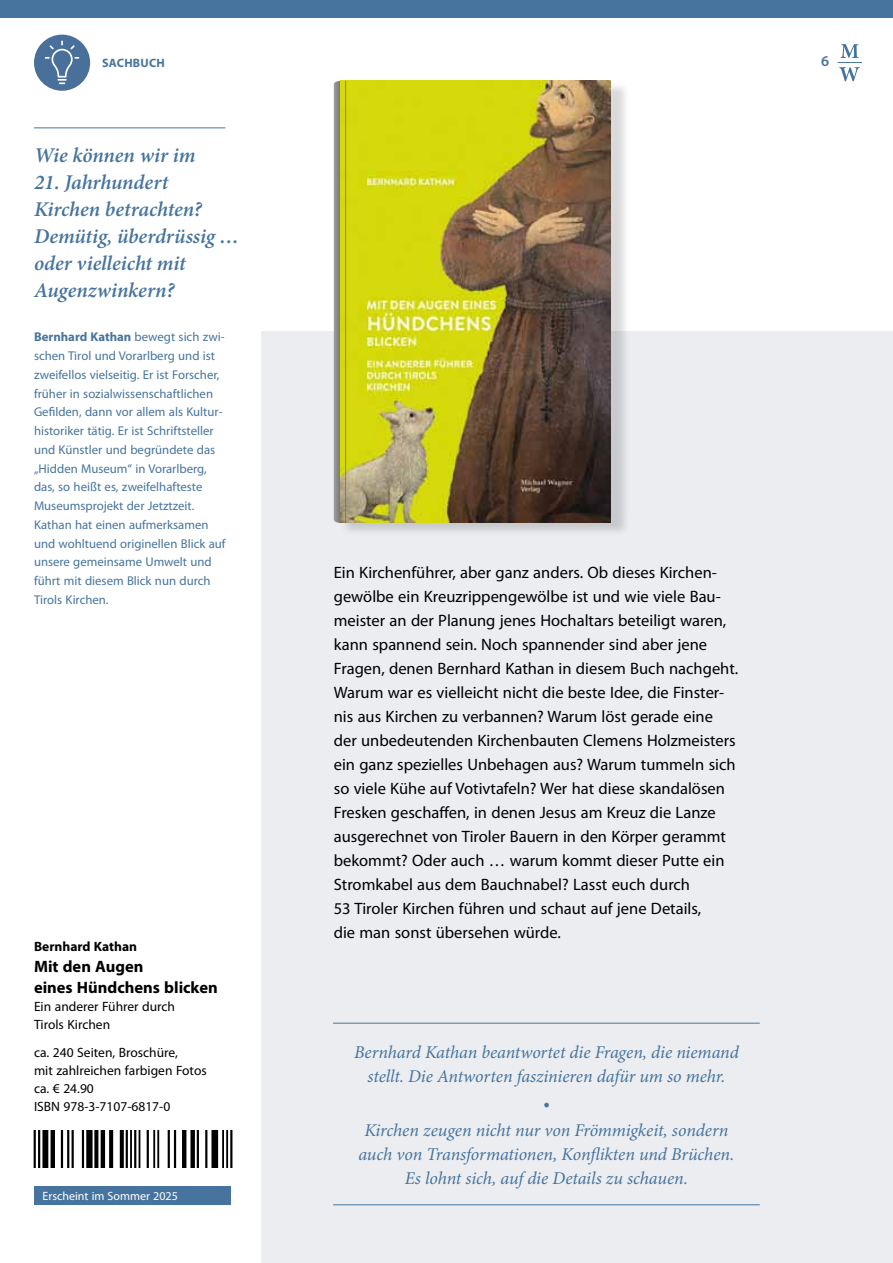
<style>
.page{position:relative;width:893px;height:1263px;background:#fff}
.page>*{position:absolute;margin:0;border:0;box-sizing:border-box;transform-origin:0 0}
.t1{font:italic 600 21px/27px "Minion Pro";letter-spacing:-.005em;color:#46749e}
.t2{font:italic 18px/24px "Minion Pro";letter-spacing:-.01em;color:#46749e;text-align:center}
.t3{font:16.5px/24px "Myriad Pro";color:#000}
.t4{font:700 16.5px/21px "Myriad Pro";color:#000}
.t5{font:600 15px "Myriad Pro";color:#46749e}
.t6{font:13.5px/18px "Myriad Pro";color:#000}
.t7{font:700 13.5px "Myriad Pro";color:#000}
.t8{font:12.75px/18.8px "Myriad Pro";color:#46749e}
.t9{font:700 12.15px "Myriad Pro";letter-spacing:.02em;color:#46749e}
.t10{font:12px "Myriad Pro";color:#fff}
.s1{font-weight:700}
</style>
<div class="page">
<svg style="left:838px;top:44px;width:24px;height:37px"></svg>
<div style="left:0;top:0;width:893px;height:17px;background:#46749e"></div>
<div style="left:35px;top:35px;width:54px;height:55px;background:#49709b;border-radius:50%"></div>
<div style="left:34px;top:35px;width:56px;height:56px;border:2px solid #49709b;border-radius:50%"></div>
<svg style="left:45px;top:41px;width:34px;height:43px"></svg>
<div style="left:261px;top:332px;width:632px;height:931px;background:#ecedf0"></div>
<div style="left:34px;top:1186px;width:197px;height:19px;background:#46749e"></div>
<hr style="left:34px;top:128px;width:191px;height:1px;background:#46749e">
<img style="left:33px;top:1130px;width:200px;height:38px">
<hr style="left:333px;top:1023px;width:427px;height:1px;background:#46749e">
<hr style="left:333px;top:1204px;width:427px;height:1px;background:#46749e">
<div style="left:339px;top:80px;width:291px;height:456px;background:#000;opacity:.15"></div>
<svg style="left:334px;top:81px;width:7px;height:442px"></svg>
<img style="left:341px;top:81px;width:269px;height:442px">
<hr style="left:345px;top:81px;width:1px;height:442px;background:#706f6f">
<p class="t9" style="left:102px;top:56px;width:64px">sachbuch</p>
<p class="t5" style="left:821px;top:52px;width:10px">6</p>
<p class="t1" style="left:34px;top:142px;width:163px">Wie können wir im</p>
<p class="t1" style="left:34px;top:169px;width:207px">21. Jahrhundert<br>Kirchen betrachten?<br>Demütig, überdrüssig … oder vielleicht mit<br>Augenzwinkern?</p>
<p class="t8" style="left:34px;top:328px;width:193px"><span class="s1">Bernhard Kathan</span> bewegt sich zwi&shy;schen Tirol und Vorarlberg und ist zweifellos vielseitig. Er ist Forscher, früher in sozialwissenschaftlichen Gefilden, dann vor allem als Kultur&shy;historiker tätig. Er ist Schriftsteller und Künstler und begründete das „Hidden Museum“ in Vorarlberg, das, so heißt es, zweifelhafteste Museumsprojekt der Jetztzeit.<br>Kathan hat einen aufmerksamen und wohltuend originellen Blick auf unsere gemeinsame Umwelt und führt mit diesem Blick nun durch Tirols Kirchen.</p>
<p class="t7" style="left:34px;top:939px;width:105px">Bernhard Kathan</p>
<p class="t4" style="left:34px;top:956px;width:185px">Mit den Augen<br>eines Hündchens blicken</p>
<p class="t6" style="left:34px;top:998px;width:143px">Ein anderer Führer durch<br>Tirols Kirchen</p>
<p class="t6" style="left:34px;top:1044px;width:174px">ca. 240 Seiten, Broschüre,<br>mit zahlreichen farbigen Fotos ca. € 24.90<br>ISBN 978-3-7107-6817-0</p>
<p class="t10" style="left:43px;top:1190px;width:137px">Erscheint im Sommer 2025</p>
<p class="t3" style="left:334px;top:561px;width:406px">Ein Kirchenführer, aber ganz anders. Ob dieses Kirchen&shy;gewölbe ein Kreuzrippengewölbe ist und wie viele Bau&shy;meister an der Planung jenes Hochaltars beteiligt waren, kann spannend sein. Noch spannender sind aber jene Fragen, denen Bernhard Kathan in diesem Buch nachgeht.<br>Warum war es vielleicht nicht die beste Idee, die Finster&shy;nis aus Kirchen zu verbannen? Warum löst gerade eine der unbedeutenden Kirchenbauten Clemens Holzmeisters ein ganz spezielles Unbehagen aus? Warum tummeln sich so viele Kühe auf Votivtafeln? Wer hat diese skandalösen Fresken geschaffen, in denen Jesus am Kreuz die Lanze ausgerechnet von Tiroler Bauern in den Körper gerammt bekommt? Oder auch … warum kommt dieser Putte ein Stromkabel aus dem Bauchnabel? Lasst euch durch<br>53 Tiroler Kirchen führen und schaut auf jene Details,<br>die man sonst übersehen würde.</p>
<p class="t2" style="left:354px;top:1040px;width:386px">Bernhard Kathan beantwortet die Fragen, die niemand stellt. Die Antworten faszinieren dafür um so mehr.</p>
<p class="t2" style="left:364px;top:1089px;width:365px;line-height:27px">•<br>Kirchen zeugen nicht nur von Frömmigkeit, sondern</p>
<p class="t2" style="left:358px;top:1142px;width:377px">auch von Transformationen, Konflikten und Brüchen.<br>Es lohnt sich, auf die Details zu schauen.</p>
</div>
